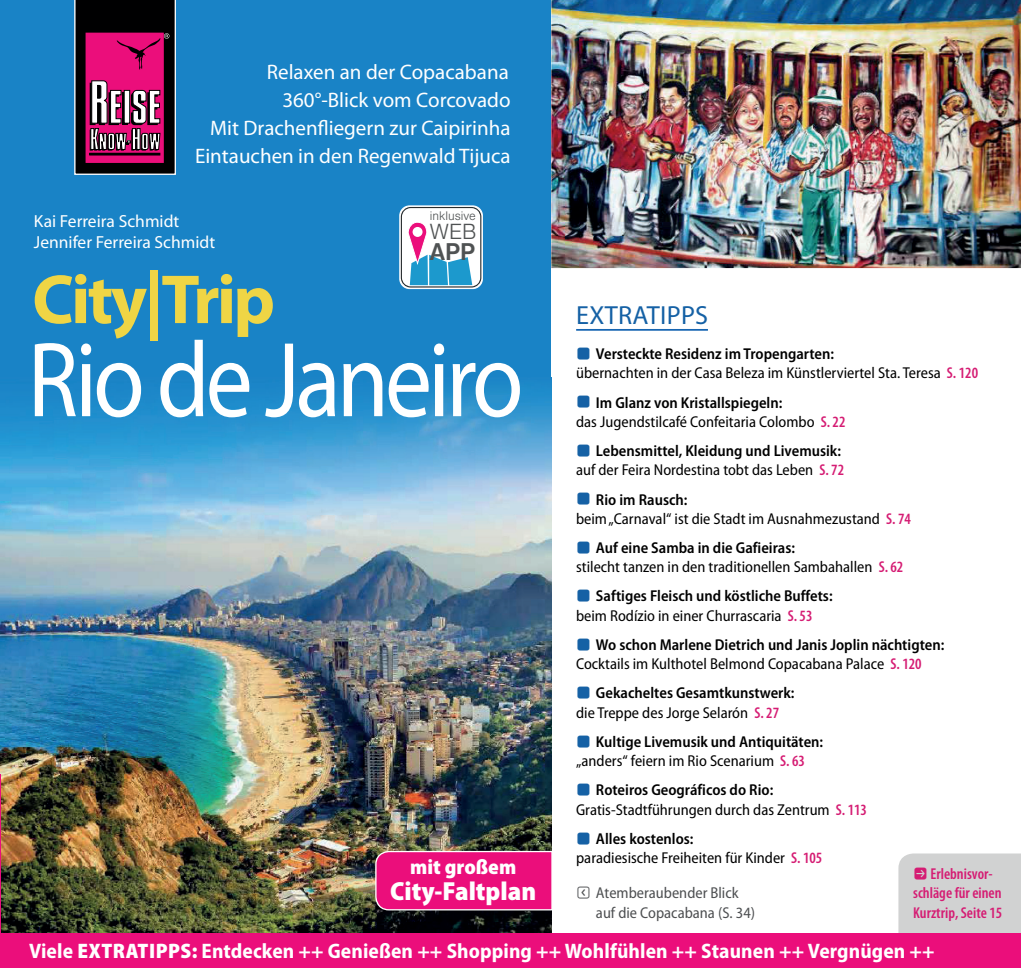
<style>
.page{position:relative;width:1021px;height:968px;background:#fff}
.page>*{position:absolute;margin:0;border:0;box-sizing:border-box;transform-origin:0 0}
.t1{font:107.62px "Myriad Pro";letter-spacing:-.04em;color:#fff;scale:.87 1}
.t2{font:700 70px "Myriad Pro";letter-spacing:-.04em;color:#efd545}
.t3{font:900 semi-condensed 26.25px "Myriad Pro";color:#fff}
.t4{font:26.25px "Myriad Pro";letter-spacing:.01em;color:#1561a5}
.t5{font:700 25.03px "Nimbus San D";color:#4f5253}
.t6{font:300 22.75px "Nimbus San";color:#4f5253}
.t7{font:21px/28px "Myriad Pro";color:#fff;text-align:right}
.t8{font:700 semi-condensed 21px "Myriad Pro";letter-spacing:.005em;color:#fff}
.t9{font:900 semi-condensed 21px "Myriad Pro";color:#fff}
.t10{font:17.5px/21px "Myriad Pro";color:#fff}
.t11{font:semi-condensed 15.75px/19.2px "Myriad Pro";color:#000001}
.t12{font:600 semi-condensed 15.75px/19.2px "Myriad Pro";color:#000001}
.t13{font:600 condensed 15.75px/19.2px "Myriad Pro";color:#d51c73}
.t14{font:semi-condensed 15.75px/19.2px "Myriad Pro";color:#4e5052}
.t15{font:300 12.95px "Nimbus San";color:#4f5253}
.s1{font-weight:600}
.s2{font-weight:600;font-stretch:condensed;color:#d51c73}
.s3{font-weight:400}
.s4{font-stretch:condensed;color:#d51c73}
.s5{font-weight:900}
</style>
<div class="page">
<div style="left:898px;top:853px;width:122px;height:80px;background:#d1d2d2"></div>
<div style="left:0;top:0;width:551px;height:967px;background:#1983c6"></div>
<img style="left:0;top:391px;width:551px;height:541px">
<hr style="left:0;top:774px;width:1px;height:193px;background:#eb0e7b">
<hr style="left:576px;top:329px;width:132px;height:1px;background:#1665b2">
<img style="left:551px;top:0;width:469px;height:268px">
<div style="left:0;top:933px;width:1020px;height:34px;background:#eb0e7b"></div>
<svg style="left:74px;top:0;width:102px;height:175px"></svg>
<svg style="left:374px;top:850px;width:178px;height:60px"></svg>
<svg style="left:399px;top:205px;width:84px;height:84px"></svg>
<div style="left:412px;top:227px;width:10px;height:10px;background:#fff;border-radius:50%"></div>
<h3 class="t7" style="left:195px;top:60px;width:317px">Relaxen an der Copacabana<br>360°-Blick vom Corcovado<br>Mit Drachenfliegern zur Caipirinha<br>Eintauchen in den Regenwald Tijuca</h3>
<p class="t10" style="left:34px;top:212px;width:183px">Kai Ferreira Schmidt<br>Jennifer Ferreira Schmidt</p>
<p class="t15" style="left:429px;top:208px;width:48px">inklusive</p>
<h3 class="t6" style="left:430px;top:219px;width:48px">WEB</h3>
<h3 class="t5" style="left:430px;top:237px;width:47px">APP</h3>
<h2 class="t2" style="left:32px;top:258px;width:244px">City|Trip</h2>
<h3 class="t4" style="left:576px;top:305px;width:133px">EXTRATIPPS</h3>
<p class="t11" style="left:576px;top:346px;width:403px"><sub>Z</sub> <span class="s1">Versteckte Residenz im Tropengarten:<br></span>übernachten in der Casa Beleza im Künstlerviertel Sta. Teresa <span class="s2">S. 120</span></p>
<p class="t11" style="left:576px;top:394px;width:271px"><sub>Z</sub> <span class="s1">Im Glanz von Kristallspiegeln:<br></span>das Jugendstilcafé Confeitaria Colombo <span class="s2">S. 22</span></p>
<p class="t12" style="left:576px;top:442px;width:269px"><sub>Z</sub> Lebensmittel, Kleidung und Livemusik: <span class="s3">auf der Feira Nordestina tobt das Leben</span> <span class="s4">S. 72</span></p>
<p class="t11" style="left:576px;top:491px;width:336px"><sub>Z</sub> <span class="s1">Rio im Rausch:<br></span>beim „Carnaval“ ist die Stadt im Ausnahmezustand <span class="s2">S. 74</span></p>
<p class="t11" style="left:576px;top:539px;width:329px"><sub>Z</sub> <span class="s1">Auf eine Samba in die Gafieiras:<br></span>stilecht tanzen in den traditionellen Sambahallen <span class="s2">S. 62</span></p>
<p class="t12" style="left:576px;top:588px;width:258px"><sub>Z</sub> Saftiges Fleisch und köstliche Buffets: <span class="s3">beim Rodízio in einer Churrascaria</span> <span class="s4">S. 53</span></p>
<p class="t12" style="left:576px;top:636px;width:370px"><sub>Z</sub> Wo schon Marlene Dietrich und Janis Joplin nächtigten:<br><span class="s3">Cocktails im Kulthotel Belmond Copacabana Palace</span> <span class="s4">S. 120</span></p>
<p class="t12" style="left:576px;top:685px;width:220px"><sub>Z</sub> Gekacheltes Gesamtkunstwerk: <span class="s3">die Treppe des Jorge Selarón</span> <span class="s4">S. 27</span></p>
<p class="t12" style="left:576px;top:733px;width:248px"><sub>Z</sub> Kultige Livemusik und Antiquitäten: <span class="s3">„anders“ feiern im Rio Scenarium</span> <span class="s4">S. 63</span></p>
<p class="t11" style="left:576px;top:781px;width:292px"><sub>Z</sub> <span class="s1">Roteiros Geográficos do Rio:<br></span>Gratis-Stadtführungen durch das Zentrum <span class="s2">S. 113</span></p>
<p class="t11" style="left:576px;top:830px;width:248px"><sub>Z</sub> <span class="s1">Alles kostenlos:<br></span>paradiesische Freiheiten für Kinder <span class="s2">S. 105</span></p>
<p class="t14" style="left:596px;top:884px;width:161px;text-indent:-20px"><sub>j</sub> Atemberaubender Blick auf die Copacabana (S. 34)</p>
<h3 class="t8" style="left:29px;top:942px;width:907px">Viele <span class="s5">EXTRATIPPS:</span> Entdecken ++ Genießen ++ Shopping ++ Wohlfühlen ++ Staunen ++ Vergnügen ++</h3>
<h1 class="t1" style="left:28px;top:339px;width:571px">Rio de Janeiro</h1>
<h3 class="t9" style="left:410px;top:853px;width:108px">mit großem</h3>
<h3 class="t3" style="left:390px;top:875px;width:147px">City-Faltplan</h3>
<p class="t13" style="left:913px;top:863px;width:91px"><sub>P</sub> Erlebnis vor&shy;schläge für einen<br>Kurztrip, Seite 15</p>
</div>
